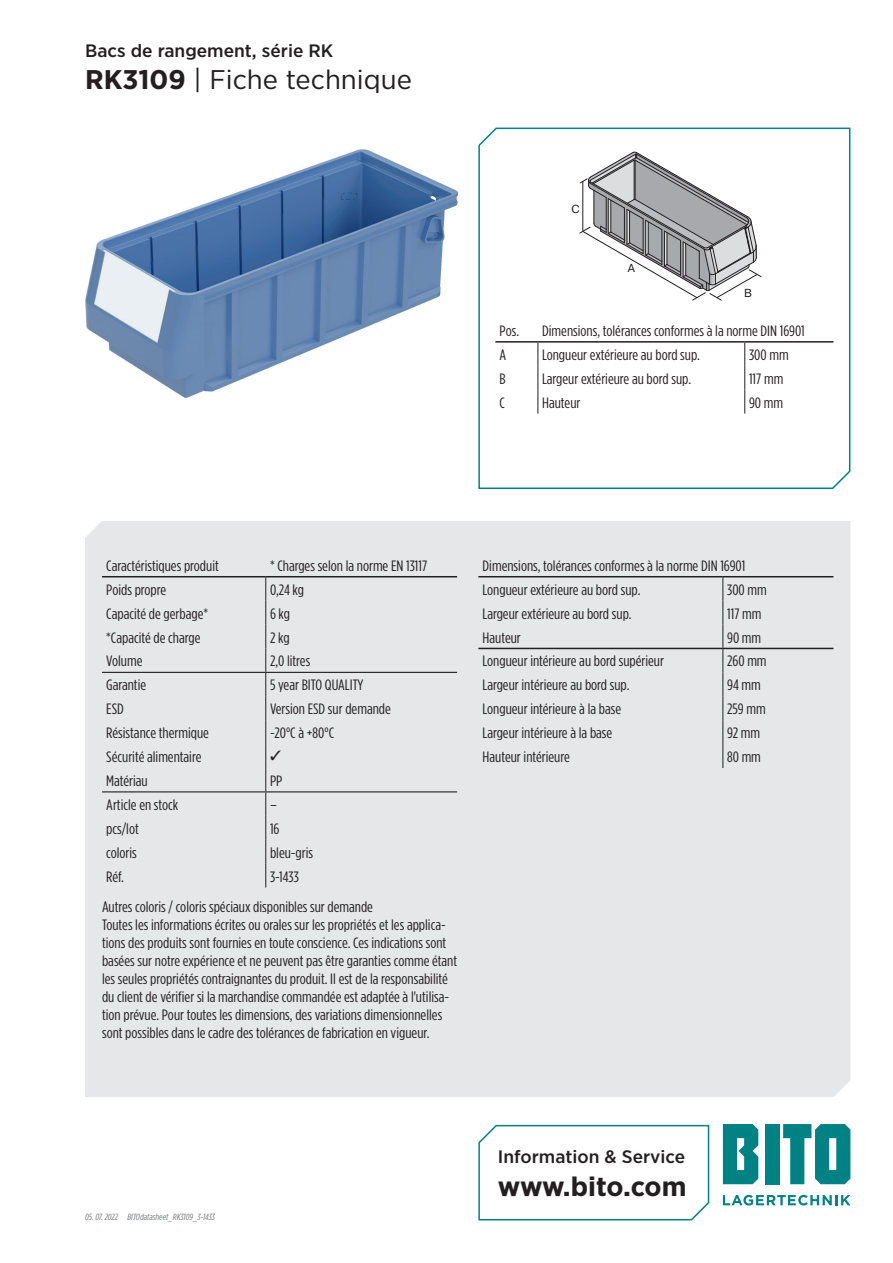
<style>
.page{position:relative;width:893px;height:1263px;background:#fff}
.page>*{position:absolute;margin:0;border:0;box-sizing:border-box;transform-origin:0 0}
.t1{font:27px "Gotham Narrow";color:#231f20;scale:1.1 1}
.t2{font:700 27px "Gotham Narrow";letter-spacing:-.015em;color:#231f20;scale:1.1 1}
.t3{font:500 18px "Gotham Narrow";color:#231f20;scale:1.1 1}
.t4{font:15px/18px "Gotham Condensed";color:#231f20;scale:1.1 1}
.t5{font:11.55px "Bito Pragmatica";color:#231f20}
.t6{font:italic 9px "Gotham Condensed";color:#76787b;scale:1.1 1}
.s1{font-weight:700}
</style>
<div class="page">
<div style="left:85px;top:521px;width:765px;height:576px;background:#e6e7e9"></div>
<svg style="left:723px;top:1195px;width:127px;height:10px"></svg>
<div style="left:765px;top:1124px;width:15px;height:60px;background:#008183"></div>
<svg style="left:723px;top:1124px;width:35px;height:60px;background:#1e8f91"></svg>
<svg style="left:783px;top:1124px;width:67px;height:60px"></svg>
<svg style="left:478px;top:1124px;width:232px;height:97px"></svg>
<svg style="left:478px;top:127px;width:373px;height:362px"></svg>
<hr style="left:102px;top:576px;width:164px;height:1px;background:#231f20">
<hr style="left:266px;top:576px;width:191px;height:1px;background:#231f20">
<hr style="left:102px;top:672px;width:164px;height:1px;background:#231f20">
<hr style="left:266px;top:672px;width:191px;height:1px;background:#231f20">
<hr style="left:102px;top:791px;width:164px;height:1px;background:#231f20">
<hr style="left:266px;top:791px;width:191px;height:1px;background:#231f20">
<hr style="left:478px;top:576px;width:245px;height:1px;background:#231f20">
<hr style="left:723px;top:576px;width:110px;height:1px;background:#231f20">
<hr style="left:478px;top:648px;width:245px;height:1px;background:#231f20">
<hr style="left:723px;top:648px;width:110px;height:1px;background:#231f20">
<svg style="left:722px;top:577px;width:1px;height:191px"></svg>
<img style="left:85px;top:150px;width:372px;height:248px">
<svg style="left:579px;top:151px;width:182px;height:149px"></svg>
<hr style="left:495px;top:341px;width:43px;height:2px;background:#231f20">
<hr style="left:538px;top:341px;width:207px;height:2px;background:#231f20">
<hr style="left:745px;top:341px;width:88px;height:2px;background:#231f20">
<svg style="left:537px;top:343px;width:1px;height:71px"></svg>
<svg style="left:744px;top:343px;width:1px;height:71px"></svg>
<svg style="left:265px;top:577px;width:16px;height:310px;background:#d8d8da"></svg>
<p class="t3" style="left:85px;top:39px;width:227px">Bacs de rangement, série RK</p>
<h1 class="t1" style="left:85px;top:63px;width:299px"><span class="s1">RK3109</span> | Fiche technique</h1>
<p class="t5" style="left:572px;top:201px;width:10px">C</p>
<p class="t5" style="left:628px;top:261px;width:9px">A</p>
<p class="t5" style="left:744px;top:286px;width:9px">B</p>
<p class="t4" style="left:500px;top:321px;width:19px">Pos.</p>
<p class="t4" style="left:542px;top:321px;width:240px">Dimensions, tolérances conformes à la norme DIN 16901</p>
<p class="t4" style="left:500px;top:345px;width:8px">A</p>
<p class="t4" style="left:542px;top:345px;width:145px">Longueur extérieure au bord sup.</p>
<p class="t4" style="left:749px;top:345px;width:38px">300 mm</p>
<p class="t4" style="left:500px;top:369px;width:7px">B</p>
<p class="t4" style="left:542px;top:369px;width:137px">Largeur extérieure au bord sup.</p>
<p class="t4" style="left:749px;top:369px;width:33px">117 mm</p>
<p class="t4" style="left:500px;top:393px;width:6px">C</p>
<p class="t4" style="left:542px;top:393px;width:36px">Hauteur</p>
<p class="t4" style="left:749px;top:393px;width:33px">90 mm</p>
<p class="t4" style="left:106px;top:556px;width:104px">Caractéristiques produit</p>
<p class="t4" style="left:270px;top:556px;width:144px">* Charges selon la norme EN 13117</p>
<p class="t4" style="left:106px;top:580px;width:56px">Poids propre</p>
<p class="t4" style="left:270px;top:580px;width:32px">0,24 kg</p>
<p class="t4" style="left:106px;top:604px;width:94px">Capacité de gerbage*</p>
<p class="t4" style="left:270px;top:604px;width:20px">6 kg</p>
<p class="t4" style="left:106px;top:628px;width:87px">*Capacité de charge</p>
<p class="t4" style="left:270px;top:628px;width:19px">2 kg</p>
<p class="t4" style="left:106px;top:652px;width:34px">Volume</p>
<p class="t4" style="left:270px;top:652px;width:38px">2,0 litres</p>
<p class="t4" style="left:106px;top:676px;width:38px">Garantie</p>
<p class="t4" style="left:270px;top:676px;width:86px">5 year BITO QUALITY</p>
<p class="t4" style="left:106px;top:700px;width:17px">ESD</p>
<p class="t4" style="left:270px;top:700px;width:111px">Version ESD sur demande</p>
<p class="t4" style="left:106px;top:724px;width:95px">Résistance thermique</p>
<p class="t4" style="left:270px;top:724px;width:60px">-20°C à +80°C</p>
<p class="t4" style="left:106px;top:748px;width:88px">Sécurité alimentaire</p>
<p class="t4" style="left:106px;top:771px;width:39px">Matériau</p>
<p class="t4" style="left:270px;top:771px;width:13px">PP</p>
<p class="t4" style="left:106px;top:795px;width:67px">Article en stock</p>
<p class="t4" style="left:270px;top:795px;width:8px">–</p>
<p class="t4" style="left:106px;top:819px;width:31px">pcs/lot</p>
<p class="t4" style="left:270px;top:819px;width:10px">16</p>
<p class="t4" style="left:106px;top:843px;width:29px">coloris</p>
<p class="t4" style="left:270px;top:843px;width:41px">bleu-gris</p>
<p class="t4" style="left:106px;top:867px;width:18px">Réf.</p>
<p class="t4" style="left:270px;top:867px;width:28px">3-1433</p>
<p class="t4" style="left:102px;top:897px;width:324px">Autres coloris / coloris spéciaux disponibles sur demande<br>Toutes les informations écrites ou orales sur les propriétés et les applica&shy;tions des produits sont fournies en toute conscience. Ces indications sont basées sur notre expérience et ne peuvent pas être garanties comme étant les seules propriétés contraignantes du produit. Il est de la responsabilité du client de vérifier si la marchandise commandée est adaptée à l'utilisa&shy;tion prévue. Pour toutes les dimensions, des variations dimensionnelles sont possibles dans le cadre des tolérances de fabrication en vigueur.</p>
<p class="t4" style="left:483px;top:553px;width:240px;line-height:23.9px">Dimensions, tolérances conformes à la norme DIN 16901<br>Longueur extérieure au bord sup.</p>
<p class="t4" style="left:727px;top:580px;width:38px">300 mm</p>
<p class="t4" style="left:483px;top:604px;width:137px">Largeur extérieure au bord sup.</p>
<p class="t4" style="left:727px;top:604px;width:33px">117 mm</p>
<p class="t4" style="left:483px;top:628px;width:36px">Hauteur</p>
<p class="t4" style="left:727px;top:628px;width:33px">90 mm</p>
<p class="t4" style="left:483px;top:652px;width:166px">Longueur intérieure au bord supérieur</p>
<p class="t4" style="left:727px;top:652px;width:37px">260 mm</p>
<p class="t4" style="left:483px;top:676px;width:135px">Largeur intérieure au bord sup.</p>
<p class="t4" style="left:727px;top:676px;width:32px">94 mm</p>
<p class="t4" style="left:483px;top:700px;width:127px">Longueur intérieure à la base</p>
<p class="t4" style="left:727px;top:700px;width:37px">259 mm</p>
<p class="t4" style="left:483px;top:724px;width:119px">Largeur intérieure à la base</p>
<p class="t4" style="left:727px;top:724px;width:32px">92 mm</p>
<p class="t4" style="left:483px;top:748px;width:81px">Hauteur intérieure</p>
<p class="t4" style="left:727px;top:748px;width:32px">80 mm</p>
<p class="t6" style="left:85px;top:1212px;width:31px">05. 07. 2022</p>
<p class="t6" style="left:128px;top:1212px;width:81px">BITOdatasheet_RK3109_3-1433</p>
<p class="t3" style="left:498px;top:1145px;width:172px">Information &amp; Service</p>
<h1 class="t2" style="left:498px;top:1169px;width:173px">www.bito.com</h1>
</div>
